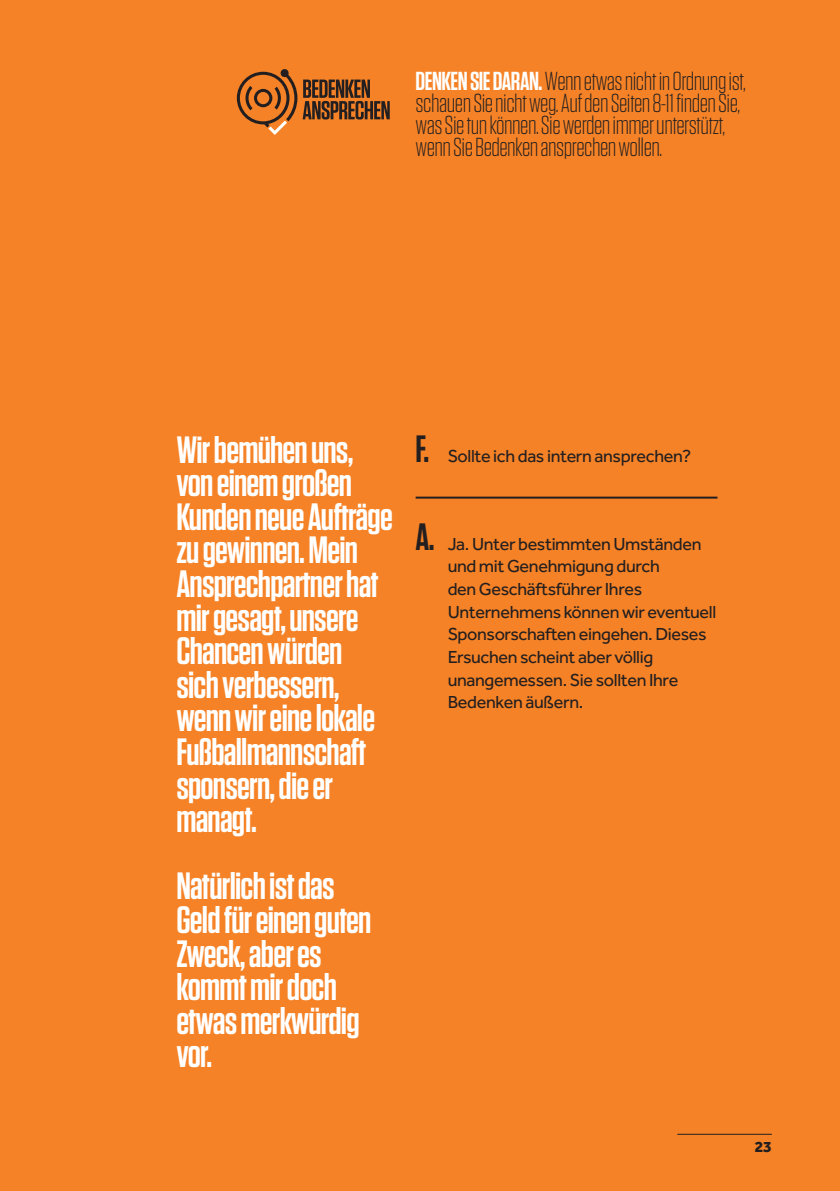
<style>
.page{position:relative;width:840px;height:1191px;background:#fff}
.page>*{position:absolute;margin:0;border:0;box-sizing:border-box;transform-origin:0 0}
.t1{font:600 38px/33.6px "Tungsten";letter-spacing:-.02em;color:#fff}
.t2{font:300 26px/22px "Tungsten";letter-spacing:-.02em;color:#231f20}
.t3{font:18px/22.6px "Effra";letter-spacing:-.02em;color:#231f20}
.t4{font:800 16px "Effra";color:#231f20}
.s1{font-weight:600;color:#fff}
.s2{font-family:"Tungsten";font-weight:600;font-size:38px}
</style>
<div class="page">
<div style="left:0;top:0;width:839px;height:1191px;background:#f58226"></div>
<hr style="left:415px;top:496px;width:302px;height:2px;background:#231f20">
<svg style="left:237px;top:69px;width:152px;height:66px"></svg>
<hr style="left:677px;top:1134px;width:94px;height:1px;background:#231f20">
<p class="t2" style="left:415px;top:70px;width:331px"><span class="s1">DENKEN SIE DARAN.</span> Wenn etwas nicht in Ordnung ist, schauen Sie nicht weg. Auf den Seiten 8-11 finden Sie, was Sie tun können. Sie werden immer unterstützt, wenn Sie Bedenken ansprechen wollen.</p>
<p class="t1" style="left:176px;top:433px;width:218px">Wir bemühen uns, von einem großen<br>Kunden neue Aufträge zu gewinnen. Mein<br>Ansprechpartner hat mir gesagt, unsere<br>Chancen würden sich verbessern, wenn wir eine lokale<br>Fußballmannschaft sponsern, die er managt.</p>
<p class="t1" style="left:176px;top:870px;width:196px">Natürlich ist das<br>Geld für einen guten<br>Zweck, aber es kommt mir doch etwas merkwürdig vor.</p>
<p class="t3" style="left:415px;top:444px;width:277px"><span class="s2">F.</span> Sollte ich das intern ansprechen?</p>
<p class="t3" style="left:447px;top:532px;width:270px;text-indent:-32px"><span class="s2">A.</span> Ja. Unter bestimmten Umständen und mit Genehmigung durch<br>den Geschäftsführer Ihres<br>Unternehmens können wir eventuell<br>Sponsorschaften eingehen. Dieses<br>Ersuchen scheint aber völlig unangemessen. Sie sollten Ihre<br>Bedenken äußern.</p>
<p class="t4" style="left:754px;top:1137px;width:19px">23</p>
</div>
